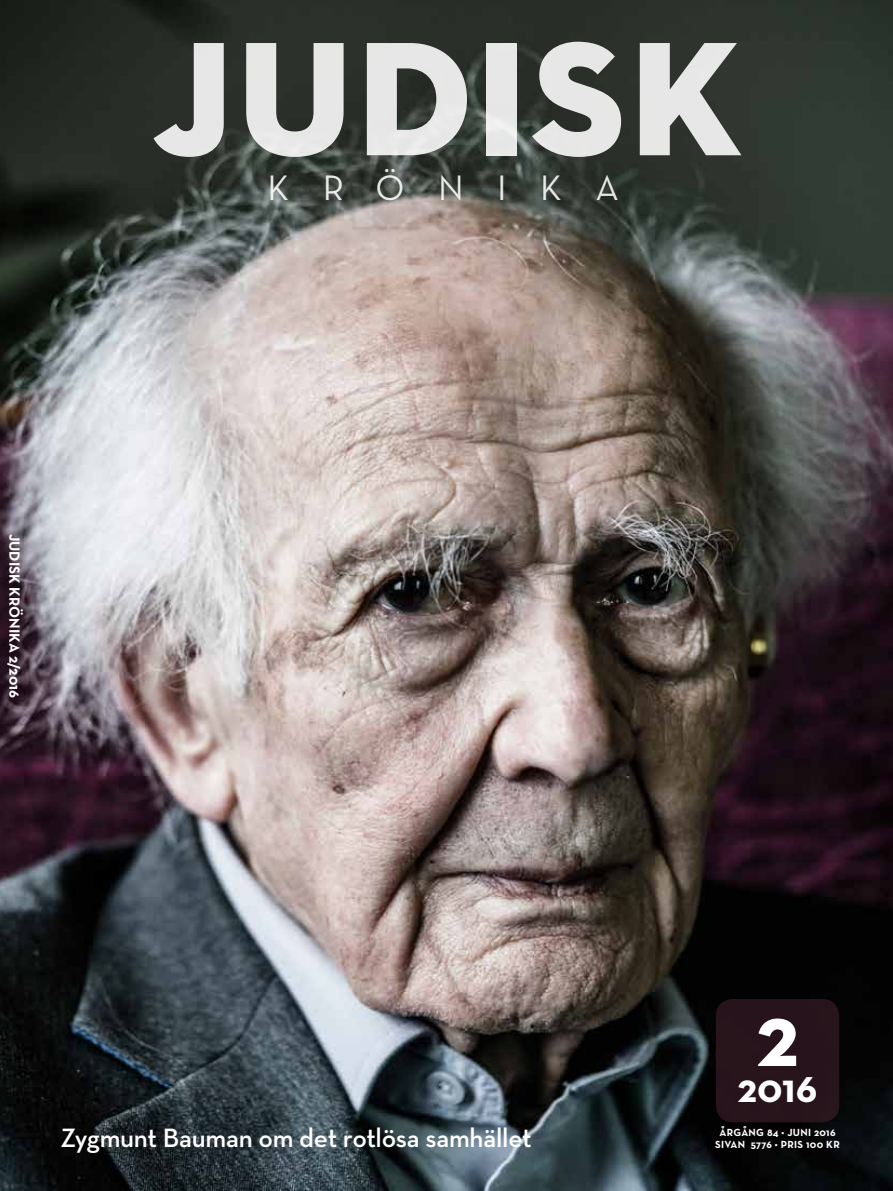
<style>
.page{position:relative;width:893px;height:1191px;background:#fff}
.page>*{position:absolute;margin:0;border:0;box-sizing:border-box;transform-origin:0 0}
.t1{font:165px "Neutra Disp Titling";letter-spacing:.03em;color:#fff}
.t2{font:700 40.95px "Neutra Text";color:#fff}
.t3{font:36px "Neutra Text";letter-spacing:.93em;color:#fff}
.t4{font:600 27px "Neutra Text";letter-spacing:-.01em;color:#fff}
.t5{font:700 15px "Neutra Text";color:#fff}
.t6{font:700 10.5px/12px "Neutra Text";letter-spacing:.03em;color:#fff;text-align:center}
</style>
<div class="page">
<img style="left:0;top:0;width:893px;height:1191px">
<div style="left:716px;top:999px;width:123px;height:123px;background:#26131b;border-radius:17px"></div>
<h1 class="t1" style="left:152px;top:-4px;width:592px">JUDISK</h1>
<h3 class="t3" style="left:268px;top:166px;width:353px">KRÖNIKA</h3>
<h3 class="t5" style="left:24px;top:534px;width:165px;rotate:90deg">JUDISK KRÖNIKA 2/2016</h3>
<h3 class="t4" style="left:61px;top:1120px;width:473px">Zygmunt Bauman om det rotlösa samhället</h3>
<h2 class="t2" style="left:738px;top:1062px;width:81px"><sup>2</sup>2016</h2>
<p class="t6" style="left:715px;top:1126px;width:126px">ÅRGÅNG 84 • JUNI 2016<br>SIVAN 5776 • PRIS 100 KR</p>
</div>
